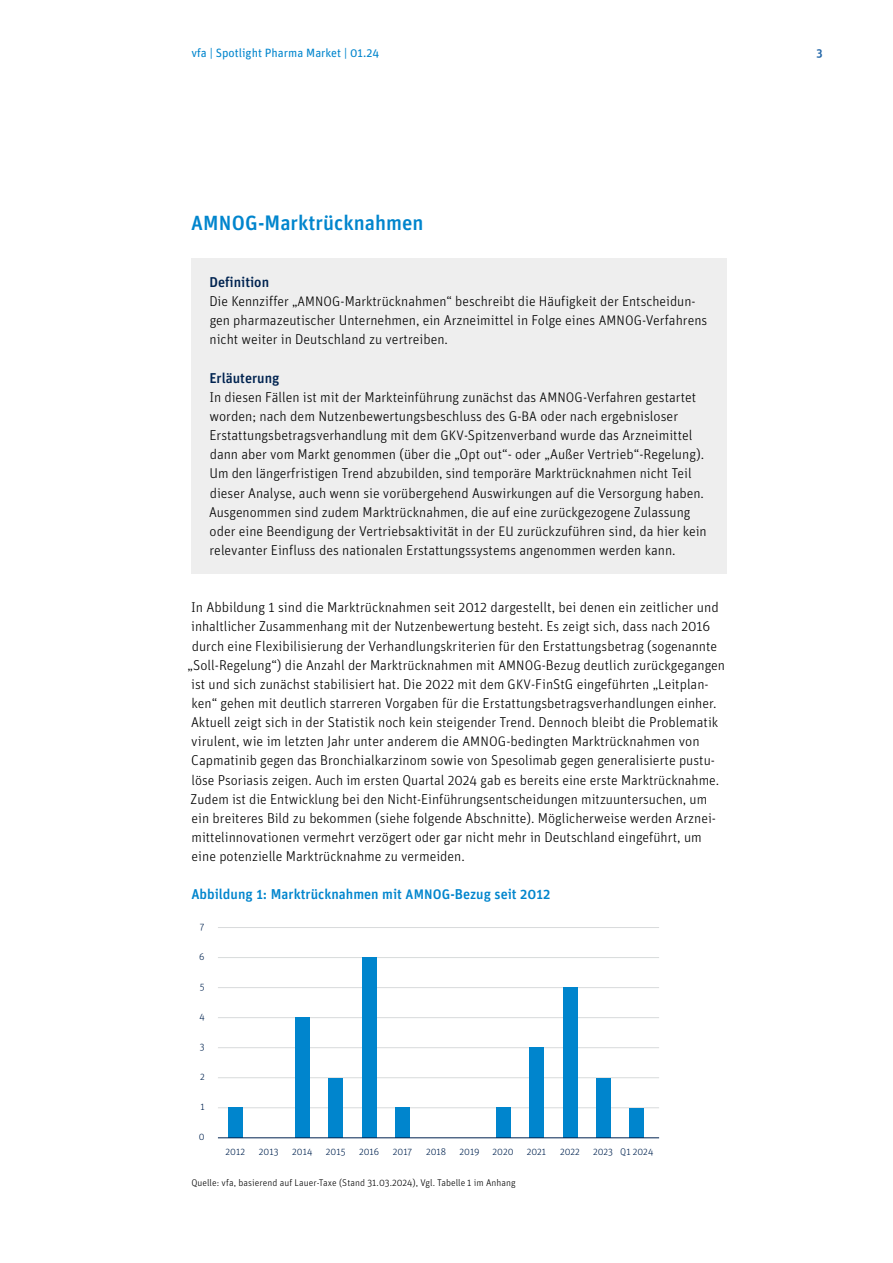
<style>
.page{position:relative;width:893px;height:1263px;background:#fff}
.page>*{position:absolute;margin:0;border:0;box-sizing:border-box;transform-origin:0 0}
.t1{font:500 21px "Unit Pro";color:#0085cd}
.t2{font:300 14.25px/19.2px "Unit Pro";color:#000}
.t3{font:500 14.25px "Unit Pro";color:#0085cd}
.t4{font:12px "Unit Pro";color:#0085cd}
.t5{font:500 12px "Unit Pro";color:#1d63a6}
.t6{font:300 9.75px "Unit Pro";letter-spacing:.005em;color:#000}
.t7{font:300 9.75px "Unit Pro";color:#002350}
.s1{font-size:20.55px}
.s2{font-weight:500;color:#002350}
.s3{font-size:13.8px}
</style>
<div class="page">
<div style="left:191px;top:258px;width:536px;height:316px;background:#eee"></div>
<hr style="left:218px;top:927px;width:441px;height:1px;background:#ced1d2">
<hr style="left:218px;top:957px;width:441px;height:1px;background:#ced1d2">
<hr style="left:218px;top:987px;width:441px;height:1px;background:#ced1d2">
<hr style="left:218px;top:1017px;width:441px;height:1px;background:#ced1d2">
<hr style="left:218px;top:1047px;width:441px;height:1px;background:#ced1d2">
<hr style="left:218px;top:1077px;width:441px;height:1px;background:#ced1d2">
<hr style="left:218px;top:1107px;width:441px;height:1px;background:#ced1d2">
<div style="left:596px;top:1078px;width:14px;height:60px;background:#0085cd"></div>
<div style="left:563px;top:987px;width:14px;height:151px;background:#0085cd"></div>
<div style="left:529px;top:1048px;width:15px;height:90px;background:#0085cd"></div>
<div style="left:496px;top:1107px;width:14px;height:31px;background:#0085cd"></div>
<div style="left:395px;top:1107px;width:15px;height:31px;background:#0085cd"></div>
<div style="left:362px;top:957px;width:14px;height:181px;background:#0085cd"></div>
<div style="left:329px;top:1078px;width:14px;height:60px;background:#0085cd"></div>
<div style="left:295px;top:1017px;width:15px;height:121px;background:#0085cd"></div>
<div style="left:228px;top:1107px;width:14px;height:31px;background:#0085cd"></div>
<div style="left:629px;top:1108px;width:15px;height:30px;background:#0085cd"></div>
<hr style="left:218px;top:1137px;width:441px;height:1px;background:#002350">
<p class="t4" style="left:191px;top:46px;width:189px">vfa | Spotlight Pharma Market | 01.24</p>
<h1 class="t1" style="left:191px;top:209px;width:234px"><span class="s1">AMNOG</span>-Marktrücknahmen</h1>
<p class="t2" style="left:209px;top:272px;width:500px"><span class="s2">Definition<br></span>Die Kennziffer „<span class="s3">AMNOG</span>-Marktrücknahmen“ beschreibt die Häufigkeit der Entscheidun&shy;gen pharmazeutischer Unternehmen, ein Arzneimittel in Folge eines <span class="s3">AMNOG</span>-Verfahrens nicht weiter in Deutschland zu vertreiben.</p>
<p class="t2" style="left:209px;top:368px;width:499px"><span class="s2">Erläuterung<br></span>In diesen Fällen ist mit der Markteinführung zunächst das <span class="s3">AMNOG</span>-Verfahren gestartet worden; nach dem Nutzenbewertungsbeschluss des G-<span class="s3">BA</span> oder nach ergebnisloser Erstattungsbetragsverhandlung mit dem <span class="s3">GKV</span>-Spitzenverband wurde das Arzneimittel dann aber vom Markt genommen (über die „Opt out“- oder „Außer Vertrieb“-Regelung).<br>Um den längerfristigen Trend abzubilden, sind temporäre Marktrücknahmen nicht Teil dieser Analyse, auch wenn sie vorübergehend Auswirkungen auf die Versorgung haben.<br>Ausgenommen sind zudem Marktrücknahmen, die auf eine zurückgezogene Zulassung oder eine Beendigung der Vertriebsaktivität in der <span class="s3">EU</span> zurückzuführen sind, da hier kein relevanter Einfluss des nationalen Erstattungssystems angenommen werden kann.</p>
<p class="t2" style="left:188px;top:598px;width:539px">In Abbildung 1 sind die Marktrücknahmen seit 2012 dargestellt, bei denen ein zeitlicher und inhaltlicher Zusammenhang mit der Nutzenbewertung besteht. Es zeigt sich, dass nach 2016 durch eine Flexibilisierung der Verhandlungskriterien für den Erstattungsbetrag (sogenannte „Soll-Regelung“) die Anzahl der Marktrücknahmen mit <span class="s3">AMNOG</span>-Bezug deutlich zurückgegangen ist und sich zunächst stabilisiert hat. Die 2022 mit dem <span class="s3">GKV</span>-FinStG eingeführten „Leitplan&shy;ken“ gehen mit deutlich starreren Vorgaben für die Erstattungsbetragsverhandlungen einher.<br>Aktuell zeigt sich in der Statistik noch kein steigender Trend. Dennoch bleibt die Problematik virulent, wie im letzten Jahr unter anderem die <span class="s3">AMNOG</span>-bedingten Marktrücknahmen von Capmatinib gegen das Bronchialkarzinom sowie von Spesolimab gegen generalisierte pustu&shy;löse Psoriasis zeigen. Auch im ersten Quartal 2024 gab es bereits eine erste Marktrücknahme.<br>Zudem ist die Entwicklung bei den Nicht-Einführungsentscheidungen mitzuuntersuchen, um ein breiteres Bild zu bekommen (siehe folgende Abschnitte). Möglicherweise werden Arznei&shy;mittelinnovationen vermehrt verzögert oder gar nicht mehr in Deutschland eingeführt, um eine potenzielle Marktrücknahme zu vermeiden.</p>
<p class="t3" style="left:191px;top:885px;width:360px">Abbildung 1: Marktrücknahmen mit <span class="s3">AMNOG</span>-Bezug seit 2012</p>
<p class="t7" style="left:200px;top:921px;width:6px">7</p>
<p class="t7" style="left:199px;top:951px;width:7px">6</p>
<p class="t7" style="left:200px;top:981px;width:6px">5</p>
<p class="t7" style="left:199px;top:1011px;width:7px">4</p>
<p class="t7" style="left:200px;top:1041px;width:6px">3</p>
<p class="t7" style="left:200px;top:1071px;width:6px">2</p>
<p class="t7" style="left:200px;top:1101px;width:6px">1</p>
<p class="t7" style="left:199px;top:1131px;width:7px">0</p>
<p class="t6" style="left:191px;top:1177px;width:326px">Quelle: vfa, basierend auf Lauer-Taxe (Stand 31.03.2024), Vgl. Tabelle 1 im Anhang</p>
<p class="t7" style="left:226px;top:1145px;width:21px">2012</p>
<p class="t7" style="left:259px;top:1145px;width:21px">2013</p>
<p class="t7" style="left:292px;top:1145px;width:22px">2014</p>
<p class="t7" style="left:326px;top:1145px;width:21px">2015</p>
<p class="t7" style="left:359px;top:1145px;width:22px">2016</p>
<p class="t7" style="left:393px;top:1145px;width:21px">2017</p>
<p class="t7" style="left:426px;top:1145px;width:22px">2018</p>
<p class="t7" style="left:459px;top:1145px;width:22px">2019</p>
<p class="t7" style="left:492px;top:1145px;width:23px">2020</p>
<p class="t7" style="left:527px;top:1145px;width:21px">2021</p>
<p class="t7" style="left:560px;top:1145px;width:21px">2022</p>
<p class="t7" style="left:593px;top:1145px;width:62px">2023 Q1 2024</p>
<p class="t5" style="left:817px;top:46px;width:8px">3</p>
</div>
